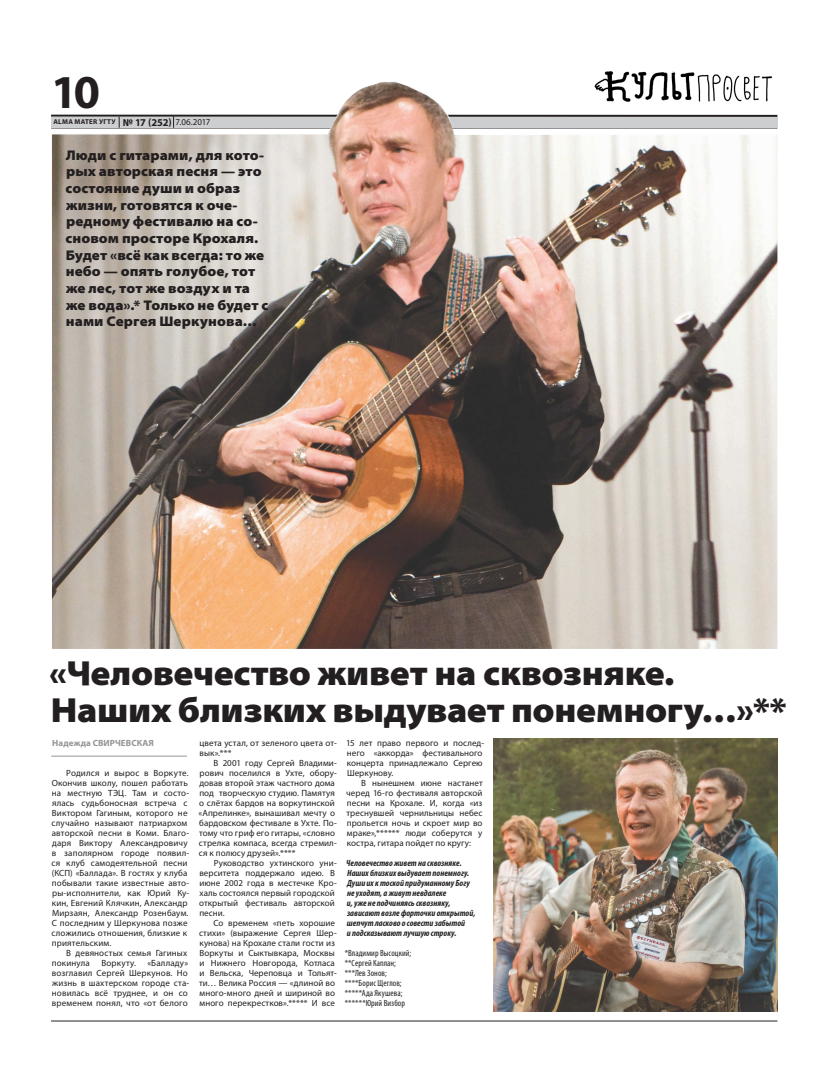
<style>
.page{position:relative;width:820px;height:1078px;background:#fff}
.page>*{position:absolute;margin:0;border:0;box-sizing:border-box;transform-origin:0 0}
.t1{font:700 47.4px "Myriad Pro";color:#231f20}
.t2{font:900 semi-expanded 35px/36.3px "Myriad Pro";letter-spacing:-.01em;color:#231f20}
.t3{font:900 semi-expanded 14px/16.7px "Myriad Pro";letter-spacing:.005em;color:#231f20}
.t4{font:9px/10px "Myriad Pro";letter-spacing:.01em;color:#231f20}
.t5{font:italic 700 condensed 9px/10px "Myriad Pro";letter-spacing:.005em;color:#231f20}
.t6{font:condensed 9px/10px "Myriad Pro";letter-spacing:.005em;color:#231f20}
.t7{font:700 9px "Myriad Pro";letter-spacing:.01em;color:#939598}
.t8{font:9px "Myriad Pro";letter-spacing:.03em;color:#231f20}
.t9{font:700 7px "Myriad Pro";letter-spacing:.04em;color:#231f20}
.s1{font-size:10.5px}
.s2{font-weight:400;font-size:9px}
</style>
<div class="page">
<hr style="left:51px;top:128px;width:726px;height:1px;background:#231f20">
<hr style="left:51px;top:115px;width:726px;height:2px;background:#231f20">
<hr style="left:51px;top:1020px;width:726px;height:1px;background:#231f20">
<img style="left:52px;top:82px;width:725px;height:566px">
<img style="left:493px;top:738px;width:284px;height:272px">
<hr style="left:51px;top:755px;width:136px;height:1px;background:#939598">
<img style="left:591px;top:71px;width:186px;height:34px">
<h1 class="t1" style="left:51px;top:61px;width:50px">10</h1>
<p class="t9" style="left:53px;top:117px;width:158px">ALMA MATER УГТУ <span class="s1">№ 17 (252)</span> <span class="s2">7.06.2017</span></p>
<p class="t3" style="left:65px;top:147px;width:204px">Люди с гитарами, для кото&shy;рых авторская песня — это состояние души и образ жизни, готовятся к оче&shy;редному фестивалю на со&shy;сновом просторе Крохаля.<br>Будет «всё как всегда: то же небо — опять голубое, тот же лес, тот же воздух и та же вода».* Только не будет с нами Сергея Шеркунова…</p>
<h2 class="t2" style="left:49px;top:655px;width:739px">«Человечество живет на сквозняке.<br>Наших близких выдувает понемногу…»**</h2>
<p class="t7" style="left:52px;top:737px;width:103px">Надежда СВИРЧЕВСКАЯ</p>
<p class="t4" style="left:51px;top:767px;width:139px;text-indent:15px">Родился и вырос в Воркуте.<br>Окончив школу, пошел работать на местную ТЭЦ. Там и состо&shy;ялась судьбоносная встреча с<br>Виктором Гагиным, которого не случайно называют патриархом авторской песни в Коми. Благо&shy;даря Виктору Александровичу в заполярном городе появил&shy;ся клуб самодеятельной песни (КСП) «Баллада». В гостях у клуба побывали такие известные авто&shy;ры-исполнители, как Юрий Ку&shy;кин, Евгений Клячкин, Александр<br>Мирзаян, Александр Розенбаум.<br>С последним у Шеркунова позже сложились отношения, близкие к приятельским.</p>
<p class="t4" style="left:52px;top:947px;width:137px;text-indent:14px">В девяностых семья Гагиных покинула</p>
<p class="t8" style="left:101px;top:957px;width:36px">Воркуту.</p>
<p class="t4" style="left:52px;top:957px;width:139px;text-indent:95px">«Балладу» возглавил Сергей Шеркунов. Но жизнь в шахтерском городе ста&shy;новилась всё труднее, и он со временем понял, что «от белого</p>
<p class="t4" style="left:199px;top:737px;width:139px">цвета устал, от зеленого цвета от&shy;вык».***</p>
<p class="t4" style="left:198px;top:757px;width:140px;text-indent:15px">В 2001 году Сергей Владими&shy;рович поселился в Ухте, обору&shy;довав второй этаж частного дома под творческую студию. Памятуя о слётах бардов на воркутинской «Апрелинке», вынашивал мечту о бардовском фестивале в Ухте. По&shy;тому что гриф его гитары, «словно стрелка компаса, всегда стремил&shy;ся к полюсу друзей».****</p>
<p class="t4" style="left:199px;top:857px;width:139px;text-indent:15px">Руководство ухтинского уни&shy;верситета поддержало идею. В июне 2002 года в местечке Кро&shy;халь состоялся первый городской открытый фестиваль авторской песни.</p>
<p class="t4" style="left:199px;top:917px;width:139px;text-indent:14px">Со временем «петь хорошие стихи» (выражение Сергея Шер&shy;кунова) на Крохале стали гости из<br>Воркуты и Сыктывкара, Москвы и Нижнего Новгорода, Котласа и Вельска, Череповца и Тольят&shy;ти… Велика Россия — «длиной во много-много дней и шириной во много перекрестков».***** И все</p>
<p class="t4" style="left:346px;top:737px;width:140px">15 лет право первого и послед&shy;него «аккорда» фестивального концерта принадлежало Сергею<br>Шеркунову.</p>
<p class="t4" style="left:346px;top:777px;width:138px;text-align:justify;text-indent:15px">В нынешнем июне настанет черед 16-го фестиваля авторской песни на Крохале. И, когда «из треснувшей чернильницы небес прольется ночь и скроет мир во мраке»,****** люди соберутся у костра, гитара пойдет по кругу:</p>
<p class="t5" style="left:346px;top:857px;width:131px">Человечество живет на сквозняке.<br>Наших близких выдувает понемногу.<br>Души их к тоской придуманному Богу не уходят, а живут невдалеке<br>и, уже не подчиняясь сквозняку, зависают возле форточки открытой, шепчут ласково о совести забытой<br>и подсказывают лучшую строку.</p>
<p class="t6" style="left:344px;top:947px;width:68px">*Владимир Высоцкий; **Сергей Каплан; ***Лев Зонов; ****Борис Щеглов; *****Ада Якушева; ******Юрий Визбор</p>
</div>
